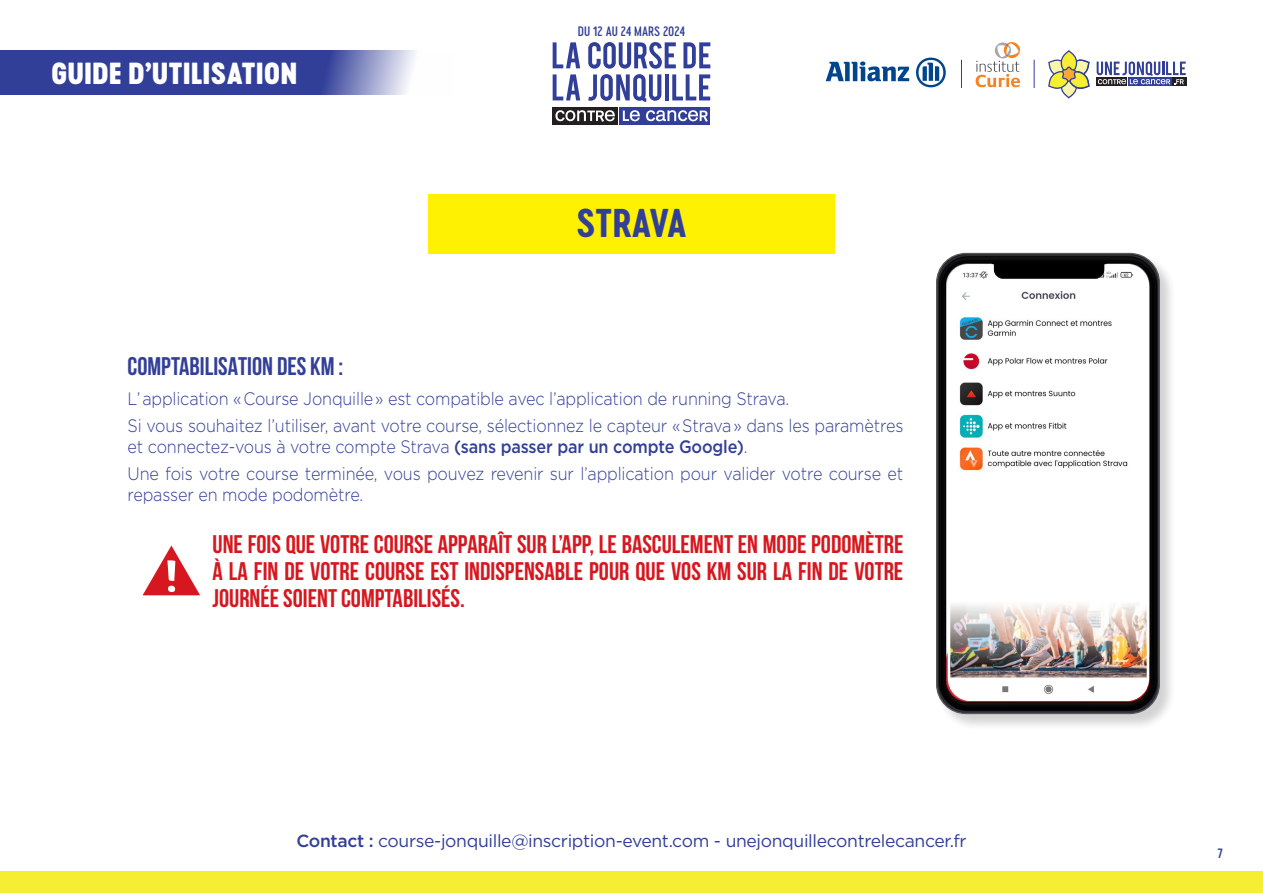
<style>
.page{position:relative;width:1263px;height:893px;background:#fff}
.page>*{position:absolute;margin:0;border:0;box-sizing:border-box;transform-origin:0 0}
.t1{font:37.5px "Cervo Neue Bold Neue";letter-spacing:-.02em;color:#323f99}
.t2{font:28.5px "Cervo Neue Black Neue";color:#fff}
.t3{font:700 25.5px/27px "Bebas Neue";color:#d7171f;text-align:justify}
.t4{font:700 25.5px "Bebas Neue";color:#323f99}
.t5{font:300 18px/21px "Gotham";letter-spacing:-.01em;color:#323f99;scale:.9 1}
.t6{font:17.55px "Gotham";letter-spacing:-.02em;color:#323f99}
.t7{font:13.5px "Bebas Neue";color:#323f99}
.t8{font:12.75px "Cervo Neue Medium Neue";color:#323f99}
.s1{font-weight:500}
</style>
<div class="page">
<div style="left:0;top:872px;width:1263px;height:21px;background:#f6ee33"></div>
<div style="left:553px;top:107px;width:65px;height:17px;background:#231f20"></div>
<svg style="left:555px;top:110px;width:60px;height:12px"></svg>
<div style="left:620px;top:107px;width:90px;height:17px;background:#323f99"></div>
<svg style="left:623px;top:110px;width:17px;height:11px"></svg>
<svg style="left:646px;top:110px;width:62px;height:12px"></svg>
<svg style="left:553px;top:74px;width:27px;height:26px"></svg>
<svg style="left:553px;top:42px;width:27px;height:26px"></svg>
<svg style="left:588px;top:42px;width:122px;height:60px"></svg>
<svg style="left:0;top:50px;width:416px;height:44px;background:#4753a3"></svg>
<svg style="left:1034px;top:60px;width:1px;height:28px"></svg>
<svg style="left:961px;top:60px;width:1px;height:28px"></svg>
<svg style="left:976px;top:42px;width:44px;height:45px"></svg>
<svg style="left:1048px;top:50px;width:42px;height:49px"></svg>
<div style="left:1096px;top:77px;width:31px;height:9px;background:#231f20"></div>
<div style="left:1172px;top:77px;width:14px;height:9px;background:#231f20"></div>
<div style="left:1128px;top:77px;width:43px;height:9px;background:#323f99"></div>
<svg style="left:1097px;top:61px;width:89px;height:24px"></svg>
<svg style="left:826px;top:61px;width:83px;height:20px"></svg>
<svg style="left:916px;top:58px;width:30px;height:29px"></svg>
<div style="left:428px;top:194px;width:407px;height:60px;background:#fff101"></div>
<div style="left:936px;top:253px;width:240px;height:477px;background:#231f20;opacity:.2"></div>
<img style="left:937px;top:254px;width:222px;height:459px">
<div style="left:936px;top:253px;width:224px;height:461px;border:1px solid #57585a;border-radius:29px"></div>
<img style="left:950px;top:264px;width:197px;height:437px">
<svg style="left:143px;top:545px;width:57px;height:50px"></svg>
<h2 class="t2" style="left:51px;top:53px;width:248px">GUIDE D’UTILISATION</h2>
<p class="t8" style="left:578px;top:23px;width:109px">DU 12 AU 24 MARS 2024</p>
<p class="t1" style="left:576px;top:198px;width:112px">STRAVA</p>
<p class="t4" style="left:128px;top:352px;width:217px">COMPTABILISATION DES KM :</p>
<p class="t5" style="left:128px;top:388px;width:737px">L’ application « Course Jonquille » est compatible avec l’application de running Strava.</p>
<p class="t5" style="left:128px;top:415px;width:863px">Si vous souhaitez l’utiliser, avant votre course, sélectionnez le capteur « Strava » dans les paramètres et connectez-vous à votre compte Strava <span class="s1">(sans passer par un compte Google)</span>.</p>
<p class="t5" style="left:128px;top:463px;width:863px">Une fois votre course terminée, vous pouvez revenir sur l’application pour valider votre course et repasser en mode podomètre.</p>
<p class="t3" style="left:213px;top:531px;width:692px">UNE FOIS QUE VOTRE COURSE APPARAÎT SUR L’APP, LE BASCULEMENT EN MODE PODOMÈTRE À LA FIN DE VOTRE COURSE EST INDISPENSABLE POUR QUE VOS KM SUR LA FIN DE VOTRE JOURNÉE SOIENT COMPTABILISÉS.</p>
<p class="t6" style="left:296px;top:829px;width:672px"><span class="s1">Contact :</span> course-jonquille@inscription-event.com - unejonquillecontrelecancer.fr</p>
<p class="t7" style="left:1217px;top:845px;width:7px">7</p>
</div>
